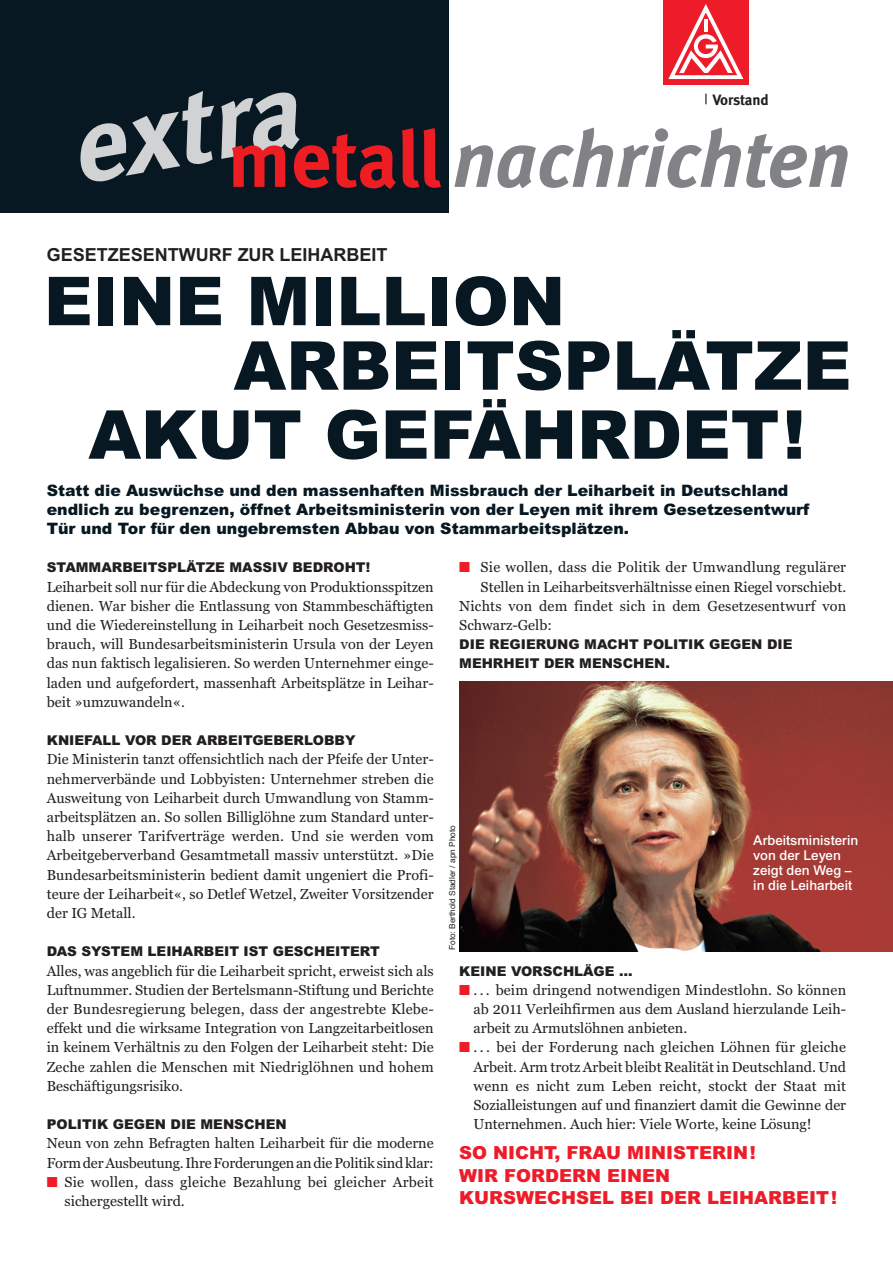
<style>
.page{position:relative;width:893px;height:1263px;background:#fff}
.page>*{position:absolute;margin:0;border:0;box-sizing:border-box;transform-origin:0 0}
.t1{font:italic 700 105px "Meta";color:#d1d2d4}
.t2{font:italic 700 79.5px "Meta";color:#808285}
.t3{font:900 67.5px "Arial";color:#071822}
.t4{font:900 18px/22.5px "Arial";color:#ee1c28}
.t5{font:700 18px "Arial";color:#231f20}
.t6{font:900 15.75px/19.2px "Arial";color:#071822}
.t7{font:700 15px "Meta";letter-spacing:-.015em;color:#231f20}
.t8{font:14.4px/19.2px "Georgia";color:#231f20;text-align:justify}
.t9{font:900 13.5px/19.2px "Arial";color:#231f20}
.t10{font:500 13.5px/15px "Arial";color:#fff}
.t11{font:8.25px "Helvetica";color:#231f20}
.s1{font-style:normal;color:#ee1d23}
.s2{color:#ee1c28}
</style>
<div class="page">
<img style="left:459px;top:682px;width:434px;height:270px">
<div style="left:0;top:0;width:449px;height:213px;background:#071822"></div>
<div style="left:663px;top:0;width:85px;height:84px;background:#ee1c28"></div>
<svg style="left:668px;top:4px;width:76px;height:75px"></svg>
<h1 class="t1" style="left:62px;top:110px;width:231px;rotate:-10deg">extra</h1>
<p class="t7" style="left:713px;top:94px;width:57px">Vorstand</p>
<h2 class="t2" style="left:228px;top:129px;width:624px"><span class="s1">metall</span> nachrichten</h2>
<p class="t5" style="left:47px;top:248px;width:342px">GESETZESENTWURF ZUR LEIHARBEIT</p>
<h3 class="t3" style="left:44px;top:262px;width:523px">EINE MILLION</h3>
<h3 class="t3" style="left:234px;top:327px;width:619px">ARBEITSPLÄTZE</h3>
<h3 class="t3" style="left:88px;top:396px;width:718px">AKUT GEFÄHRDET!</h3>
<p class="t6" style="left:47px;top:480px;width:764px">Statt die Auswüchse und den massenhaften Missbrauch der Leiharbeit in Deutschland endlich zu begrenzen, öffnet Arbeitsministerin von der Leyen mit ihrem Gesetzesentwurf<br>Tür und Tor für den ungebremsten Abbau von Stammarbeitsplätzen.</p>
<p class="t9" style="left:47px;top:558px;width:325px">STAMMARBEITSPLÄTZE MASSIV BEDROHT!</p>
<p class="t8" style="left:47px;top:577px;width:388px">Leiharbeit soll nur für die Abdeckung von Produktionsspitzen dienen. War bisher die Entlassung von Stammbeschäftigten und die Wiedereinstellung in Leiharbeit noch Gesetzesmiss&shy;brauch, will Bundesarbeitsministerin Ursula von der Leyen das nun faktisch legalisieren. So werden Unternehmer einge&shy;laden und aufgefordert, massenhaft Arbeitsplätze in Leihar&shy;beit »umzuwandeln«.</p>
<p class="t9" style="left:47px;top:731px;width:310px">KNIEFALL VOR DER ARBEITGEBERLOBBY</p>
<p class="t8" style="left:47px;top:750px;width:388px">Die Ministerin tanzt offensichtlich nach der Pfeife der Unter&shy;nehmerverbände und Lobbyisten: Unternehmer streben die Ausweitung von Leiharbeit durch Umwandlung von Stamm&shy;arbeitsplätzen an. So sollen Billiglöhne zum Standard unter&shy;halb unserer Tarifverträge werden. Und sie werden vom Arbeitgeberverband Gesamtmetall massiv unterstützt. »Die Bundesarbeitsministerin bedient damit ungeniert die Profi&shy;teure der Leiharbeit«, so Detlef Wetzel, Zweiter Vorsitzender der IG Metall.</p>
<p class="t9" style="left:47px;top:942px;width:335px">DAS SYSTEM LEIHARBEIT IST GESCHEITERT</p>
<p class="t8" style="left:47px;top:961px;width:388px">Alles, was angeblich für die Leiharbeit spricht, erweist sich als Luftnummer. Studien der Bertelsmann-Stiftung und Berichte der Bundesregierung belegen, dass der angestrebte Klebe&shy;effekt und die wirksame Integration von Langzeitarbeitlosen in keinem Verhältnis zu den Folgen der Leiharbeit steht: Die Zeche zahlen die Menschen mit Niedriglöhnen und hohem Beschäftigungsrisiko.</p>
<p class="t9" style="left:47px;top:1115px;width:241px">POLITIK GEGEN DIE MENSCHEN</p>
<p class="t8" style="left:47px;top:1134px;width:388px">Neun von zehn Befragten halten Leiharbeit für die moderne<br>FormderAusbeutung.IhreForderungenandiePolitiksindklar:</p>
<p class="t8" style="left:65px;top:1172px;width:371px;text-indent:-18px"><span class="s2">■</span> Sie wollen, dass gleiche Bezahlung bei gleicher Arbeit sichergestellt wird.</p>
<p class="t8" style="left:459px;top:558px;width:388px"><span class="s2">■</span> Sie wollen, dass die Politik der Umwandlung regulärer</p>
<p class="t8" style="left:481px;top:577px;width:367px">Stellen in Leiharbeitsverhältnisse einen Riegel vorschiebt.</p>
<p class="t8" style="left:459px;top:596px;width:388px">Nichts von dem findet sich in dem Gesetzesentwurf von</p>
<p class="t8" style="left:459px;top:615px;width:94px">Schwarz-Gelb:</p>
<p class="t9" style="left:459px;top:635px;width:335px">DIE REGIERUNG MACHT POLITIK GEGEN DIE<br>MEHRHEIT DER MENSCHEN.</p>
<p class="t11" style="left:447px;top:950px;width:126px;rotate:-90deg">Foto: Berthold Stadler / apn Photo</p>
<p class="t10" style="left:753px;top:834px;width:106px">Arbeitsministerin von der Leyen zeigt den Weg – in die Leiharbeit</p>
<p class="t9" style="left:459px;top:961px;width:175px">KEINE VORSCHLÄGE …</p>
<p class="t8" style="left:473px;top:980px;width:374px;text-indent:-14px"><span class="s2">■</span> .. . beim dringend notwendigen Mindestlohn. So können ab 2011 Verleihfirmen aus dem Ausland hierzulande Leih&shy;arbeit zu Armutslöhnen anbieten.</p>
<p class="t8" style="left:473px;top:1038px;width:374px;text-indent:-14px"><span class="s2">■</span> ... bei der Forderung nach gleichen Löhnen für gleiche Arbeit. Arm trotz Arbeit bleibt Realität in Deutschland. Und wenn es nicht zum Leben reicht, stockt der Staat mit Sozialleistungen auf und finanziert damit die Gewinne der Unternehmen. Auch hier: Viele Worte, keine Lösung!</p>
<p class="t4" style="left:459px;top:1142px;width:379px">SO NICHT, FRAU MINISTERIN!<br>WIR FORDERN EINEN<br>KURSWECHSEL BEI DER LEIHARBEIT!</p>
</div>
